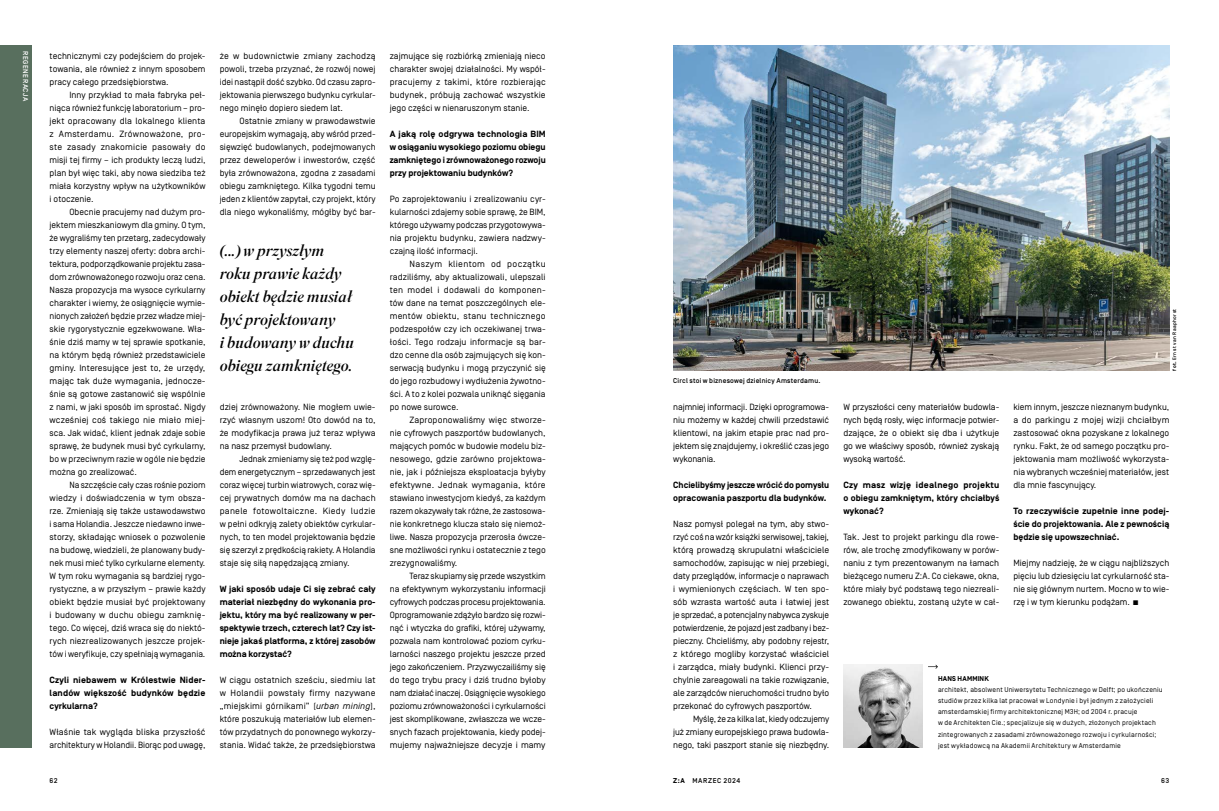
<style>
.page{position:relative;width:1219px;height:811px;background:#fff}
.page>*{position:absolute;margin:0;border:0;box-sizing:border-box;transform-origin:0 0}
.t1{font:italic 16px/23px "Superior Title";color:#000}
.t2{font:9px/13px "Simplon Norm";color:#000;text-align:justify}
.t3{font:700 9px/13px "Simplon Norm";color:#000;text-align:justify}
.t4{font:7px/11.1px "Simplon Norm";letter-spacing:.025em;color:#000}
.t5{font:500 7px "Simplon Norm";letter-spacing:.03em;color:#000}
.t6{font:500 7px "Simplon Norm";letter-spacing:.07em;color:#000}
.t7{font:700 7px "Simplon Norm";letter-spacing:.025em;color:#000}
.t8{font:500 7px "Simplon Norm";letter-spacing:.07em;color:#fff}
.t9{font:500 5px "Simplon Norm";letter-spacing:.08em;color:#000}
.s1{font-style:italic}
.s2{font-weight:700}
</style>
<div class="page">
<svg style="left:928px;top:664px;width:10px;height:5px"></svg>
<img style="left:843px;top:664px;width:80px;height:83px">
<img style="left:673px;top:45px;width:496px;height:325px">
<div style="left:0;top:45px;width:31px;height:703px;background:#586f5e"></div>
<p class="t8" style="left:29px;top:51px;width:52px;rotate:90deg">REGENERACJA</p>
<p class="t2" style="left:50px;top:49px;width:157px">technicznymi czy podejściem do projek&shy;towania, ale również z innym sposobem pracy całego przedsiębiorstwa.</p>
<p class="t2" style="left:50px;top:88px;width:157px;text-indent:20px">Inny przykład to mała fabryka peł&shy;niąca również funkcję laboratorium – pro&shy;jekt opracowany dla lokalnego klienta z Amsterdamu. Zrównoważone, pro&shy;ste zasady znakomicie pasowały do misji tej firmy – ich produkty leczą ludzi, plan był więc taki, aby nowa siedziba też miała korzystny wpływ na użytkowników i otoczenie.</p>
<p class="t2" style="left:50px;top:205px;width:158px;text-indent:20px">Obecnie pracujemy nad dużym pro&shy;jektem mieszkaniowym dla gminy. O tym, że wygraliśmy ten przetarg, zadecydowały trzy elementy naszej oferty: dobra archi&shy;tektura, podporządkowanie projektu zasa&shy;dom zrównoważonego rozwoju oraz cena.<br>Nasza propozycja ma wysoce cyrkularny charakter i wiemy, że osiągnięcie wymie&shy;nionych założeń będzie przez władze miej&shy;skie rygorystycznie egzekwowane. Wła&shy;śnie dziś mamy w tej sprawie spotkanie, na którym będą również przedstawiciele gminy. Interesujące jest to, że urzędy, mając tak duże wymagania, jednocze&shy;śnie są gotowe zastanowić się wspólnie z nami, w jaki sposób im sprostać. Nigdy wcześniej coś takiego nie miało miej&shy;sca. Jak widać, klient jednak zdaje sobie sprawę, że budynek musi być cyrkularny, bo w przeciwnym razie w ogóle nie będzie można go zrealizować.</p>
<p class="t2" style="left:50px;top:478px;width:157px;text-indent:20px">Na szczęście cały czas rośnie poziom wiedzy i doświadczenia w tym obsza&shy;rze. Zmieniają się także ustawodawstwo i sama Holandia. Jeszcze niedawno inwe&shy;storzy, składając wniosek o pozwolenie na budowę, wiedzieli, że planowany budy&shy;nek musi mieć tylko cyrkularne elementy.<br>W tym roku wymagania są bardziej rygo&shy;rystyczne, a w przyszłym – prawie każdy obiekt będzie musiał być projektowany i budowany w duchu obiegu zamknię&shy;tego. Co więcej, dziś wraca się do niektó&shy;rych niezrealizowanych jeszcze projek&shy;tów i weryfikuje, czy spełniają wymagania.</p>
<p class="t3" style="left:50px;top:673px;width:157px">Czyli niebawem w Królestwie Nider&shy;landów większość budynków będzie cyrkularna?</p>
<p class="t2" style="left:50px;top:725px;width:157px">Właśnie tak wygląda bliska przyszłość architektury w Holandii. Biorąc pod uwagę,</p>
<p class="t2" style="left:220px;top:49px;width:157px">że w budownictwie zmiany zachodzą powoli, trzeba przyznać, że rozwój nowej idei nastąpił dość szybko. Od czasu zapro&shy;jektowania pierwszego budynku cyrkular&shy;nego minęło dopiero siedem lat.</p>
<p class="t2" style="left:220px;top:114px;width:157px;text-indent:20px">Ostatnie zmiany w prawodawstwie europejskim wymagają, aby wśród przed&shy;sięwzięć budowlanych, podejmowanych przez deweloperów i inwestorów, część była zrównoważona, zgodna z zasadami obiegu zamkniętego. Kilka tygodni temu jeden z klientów zapytał, czy projekt, który dla niego wykonaliśmy, mógłby być bar-</p>
<h1 class="t1" style="left:220px;top:240px;width:136px">(...) w przyszłym roku prawie każdy obiekt będzie musiał być projektowany<br>i budowany w duchu obiegu zamkniętego.</h1>
<p class="t2" style="left:220px;top:400px;width:157px">dziej zrównoważony. Nie mogłem uwie&shy;rzyć własnym uszom! Oto dowód na to, że modyfikacja prawa już teraz wpływa na nasz przemysł budowlany.</p>
<p class="t2" style="left:220px;top:452px;width:157px;text-indent:20px">Jednak zmieniamy się też pod wzglę&shy;dem energetycznym – sprzedawanych jest coraz więcej turbin wiatrowych, coraz wię&shy;cej prywatnych domów ma na dachach panele fotowoltaiczne. Kiedy ludzie w pełni odkryją zalety obiektów cyrkular&shy;nych, to ten model projektowania będzie się szerzył z prędkością rakiety. A Holandia staje się siłą napędzającą zmiany.</p>
<p class="t3" style="left:220px;top:582px;width:157px">W jaki sposób udaje Ci się zebrać cały materiał niezbędny do wykonania pro&shy;jektu, który ma być realizowany w per&shy;spektywie trzech, czterech lat? Czy ist&shy;nieje jakaś platforma, z której zasobów można korzystać?</p>
<p class="t2" style="left:220px;top:673px;width:157px">W ciągu ostatnich sześciu, siedmiu lat w Holandii powstały firmy nazywane „miejskimi górnikami” (<span class="s1">urban mining</span>), które poszukują materiałów lub elemen&shy;tów przydatnych do ponownego wykorzy&shy;stania. Widać także, że przedsiębiorstwa</p>
<p class="t2" style="left:390px;top:49px;width:157px">zajmujące się rozbiórką zmieniają nieco charakter swojej działalności. My współ&shy;pracujemy z takimi, które rozbierając budynek, próbują zachować wszystkie jego części w nienaruszonym stanie.</p>
<p class="t3" style="left:390px;top:127px;width:157px">A jaką rolę odgrywa technologia BIM w osiąganiu wysokiego poziomu obiegu zamkniętego i zrównoważonego rozwoju przy projektowaniu budynków?</p>
<p class="t2" style="left:390px;top:192px;width:157px">Po zaprojektowaniu i zrealizowaniu cyr&shy;kularności zdajemy sobie sprawę, że BIM, którego używamy podczas przygotowywa&shy;nia projektu budynku, zawiera nadzwy&shy;czajną ilość informacji.</p>
<p class="t2" style="left:390px;top:257px;width:157px;text-indent:20px">Naszym klientom od początku radziliśmy, aby aktualizowali, ulepszali ten model i dodawali do komponen&shy;tów dane na temat poszczególnych ele&shy;mentów obiektu, stanu technicznego podzespołów czy ich oczekiwanej trwa&shy;łości. Tego rodzaju informacje są bar&shy;dzo cenne dla osób zajmujących się kon&shy;serwacją budynku i mogą przyczynić się do jego rozbudowy i wydłużenia żywotno&shy;ści. A to z kolei pozwala uniknąć sięgania po nowe surowce.</p>
<p class="t2" style="left:390px;top:413px;width:158px;text-indent:20px">Zaproponowaliśmy więc stworze&shy;nie cyfrowych paszportów budowlanych, mających pomóc w budowie modelu biz&shy;nesowego, gdzie zarówno projektowa&shy;nie, jak i późniejsza eksploatacja byłyby efektywne. Jednak wymagania, które stawiano inwestycjom kiedyś, za każdym razem okazywały tak różne, że zastosowa&shy;nie konkretnego klucza stało się niemoż&shy;liwe. Nasza propozycja przerosła ówcze&shy;sne możliwości rynku i ostatecznie z tego zrezygnowaliśmy.</p>
<p class="t2" style="left:390px;top:569px;width:157px;text-indent:20px">Teraz skupiamy się przede wszystkim na efektywnym wykorzystaniu informacji cyfrowych podczas procesu projektowania.<br>Oprogramowanie zdążyło bardzo się rozwi&shy;nąć i wtyczka do grafiki, której używamy, pozwala nam kontrolować poziom cyrku&shy;larności naszego projektu jeszcze przed jego zakończeniem. Przyzwyczailiśmy się do tego trybu pracy i dziś trudno byłoby nam działać inaczej. Osiągnięcie wysokiego poziomu zrównoważoności i cyrkularności jest skomplikowane, zwłaszcza we wcze&shy;snych fazach projektowania, kiedy podej&shy;mujemy najważniejsze decyzje i mamy</p>
<p class="t5" style="left:673px;top:377px;width:149px">Circl stoi w biznesowej dzielnicy Amsterdamu.</p>
<p class="t2" style="left:673px;top:400px;width:157px">najmniej informacji. Dzięki oprogramowa&shy;niu możemy w każdej chwili przedstawić klientowi, na jakim etapie prac nad pro&shy;jektem się znajdujemy, i określić czas jego wykonania.</p>
<p class="t3" style="left:673px;top:478px;width:157px">Chcielibyśmy jeszcze wrócić do pomysłu opracowania paszportu dla budynków.</p>
<p class="t2" style="left:673px;top:517px;width:157px">Nasz pomysł polegał na tym, aby stwo&shy;rzyć coś na wzór książki serwisowej, takiej, którą prowadzą skrupulatni właściciele samochodów, zapisując w niej przebiegi, daty przeglądów, informacje o naprawach i wymienionych częściach. W ten spo&shy;sób wzrasta wartość auta i łatwiej jest je sprzedać, a potencjalny nabywca zyskuje potwierdzenie, że pojazd jest zadbany i bez&shy;pieczny. Chcieliśmy, aby podobny rejestr, z którego mogliby korzystać właściciel i zarządca, miały budynki. Klienci przy&shy;chylnie zareagowali na takie rozwiązanie, ale zarządców nieruchomości trudno było przekonać do cyfrowych paszportów.</p>
<p class="t2" style="left:673px;top:712px;width:158px;text-indent:20px">Myślę, że za kilka lat, kiedy odczujemy już zmiany europejskiego prawa budowla&shy;nego, taki paszport stanie się niezbędny.</p>
<p class="t2" style="left:843px;top:400px;width:157px">W przyszłości ceny materiałów budowla&shy;nych będą rosły, więc informacje potwier&shy;dzające, że o obiekt się dba i użytkuje go we właściwy sposób, również zyskają wysoką wartość.</p>
<p class="t3" style="left:843px;top:478px;width:157px">Czy masz wizję idealnego projektu o obiegu zamkniętym, który chciałbyś wykonać?</p>
<p class="t2" style="left:843px;top:530px;width:157px">Tak. Jest to projekt parkingu dla rowe&shy;rów, ale trochę zmodyfikowany w porów&shy;naniu z tym prezentowanym na łamach bieżącego numeru Z:A. Co ciekawe, okna, które miały być podstawą tego niezreali&shy;zowanego obiektu, zostaną użyte w cał-</p>
<p class="t9" style="left:1172px;top:370px;width:63px;rotate:-90deg"><span class="s2">fot.</span> Ernst van Raaphorst</p>
<p class="t2" style="left:1013px;top:400px;width:157px">kiem innym, jeszcze nieznanym budynku, a do parkingu z mojej wizji chciałbym zastosować okna pozyskane z lokalnego rynku. Fakt, że od samego początku pro&shy;jektowania mam możliwość wykorzysta&shy;nia wybranych wcześniej materiałów, jest dla mnie fascynujący.</p>
<p class="t3" style="left:1013px;top:504px;width:157px">To rzeczywiście zupełnie inne podej&shy;ście do projektowania. Ale z pewnością będzie się upowszechniać.</p>
<p class="t2" style="left:1013px;top:556px;width:157px">Miejmy nadzieję, że w ciągu najbliższych pięciu lub dziesięciu lat cyrkularność sta&shy;nie się głównym nurtem. Mocno w to wie&shy;rzę i w tym kierunku podążam. <span class="s2">■</span></p>
<p class="t7" style="left:938px;top:674px;width:52px">HANS HAMMINK</p>
<p class="t4" style="left:938px;top:684px;width:226px">architekt, absolwent Uniwersytetu Technicznego w Delft; po ukończeniu studiów przez kilka lat pracował w Londynie i był jednym z założycieli amsterdamskiej firmy architektonicznej M3H; od 2004 r. pracuje<br>w de Architekten Cie.; specjalizuje się w dużych, złożonych projektach zintegrowanych z zasadami zrównoważonego rozwoju i cyrkularności; jest wykładowcą na Akademii Architektury w Amsterdamie</p>
<p class="t5" style="left:50px;top:777px;width:10px">62</p>
<p class="t6" style="left:673px;top:777px;width:69px"><span class="s2">Z:A</span> MARZEC 2024</p>
<p class="t5" style="left:1161px;top:777px;width:10px">63</p>
</div>
